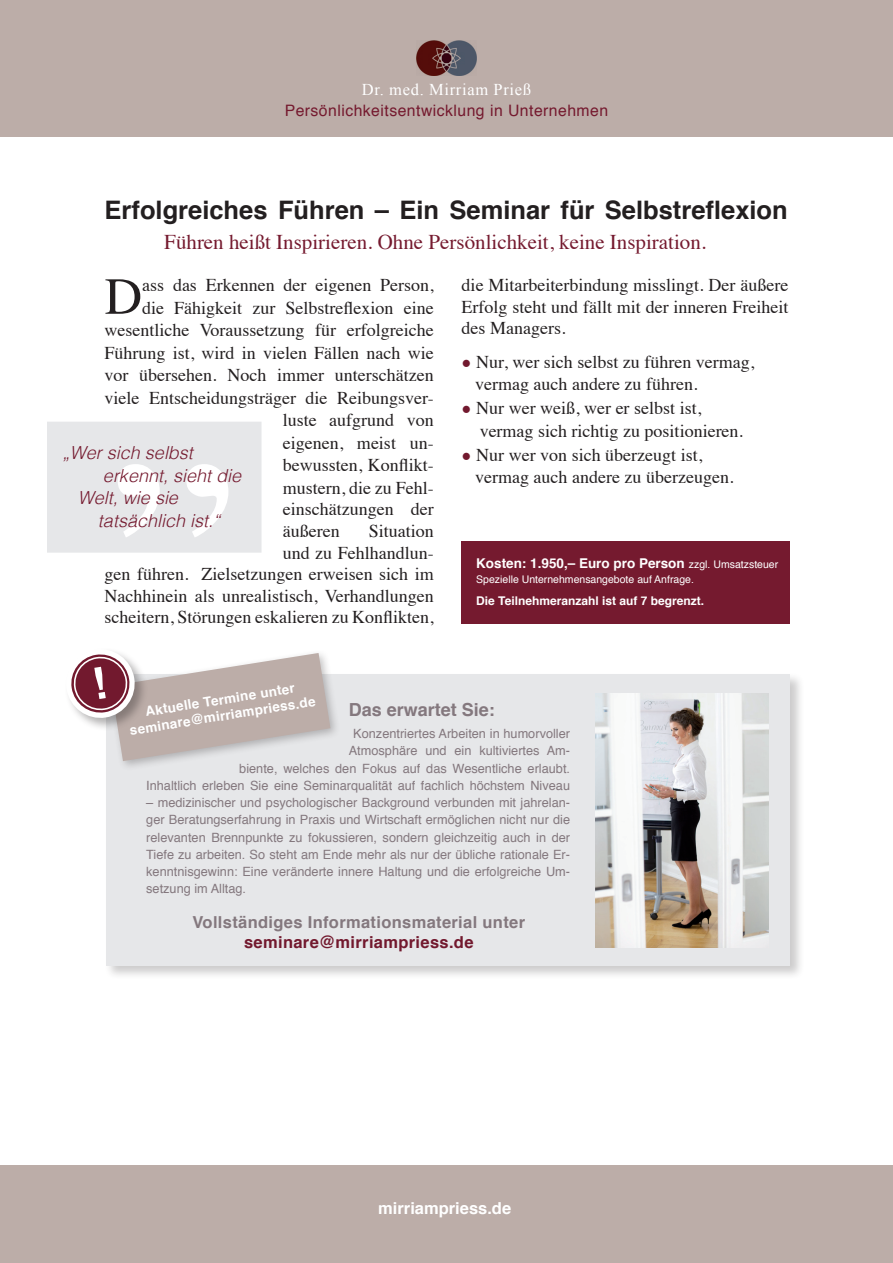
<style>
.page{position:relative;width:893px;height:1263px;background:#fff}
.page>*{position:absolute;margin:0;border:0;box-sizing:border-box;transform-origin:0 0}
.t1{font:52.05px "Times";color:#231f20}
.t2{font:700 25.5px "Helvetica";color:#231f20}
.t3{font:21px "Times";color:#751a2f}
.t4{font:18px/21.6px "Times";color:#231f20}
.t5{font:italic 300 18px "Helvetica";color:#751a2f}
.t6{font:700 18px "Helvetica";color:#84787e}
.t7{font:700 16.5px "Helvetica";letter-spacing:.02em;color:#84787e}
.t8{font:700 16.5px "Helvetica";letter-spacing:.02em;color:#72192e}
.t9{font:16.5px "Times New Roman";letter-spacing:.04em;color:#fff}
.t10{font:700 16.5px "Helvetica";color:#fff}
.t11{font:15.75px "Helvetica";letter-spacing:.03em;color:#751a2f}
.t12{font:700 13.5px/16.2px "Helvetica";color:#fff;text-align:center}
.t13{font:12.75px/17.2px "Helvetica";color:#84787e;text-align:right}
.t14{font:700 12px "Helvetica";color:#fff}
.t15{font:10.5px "Helvetica";color:#fff}
.s1{font-family:"Helvetica";font-weight:700;font-size:16.5px;color:#72192e}
.s2{font-weight:400;font-size:10.5px}
</style>
<div class="page">
<div style="left:0;top:0;width:892px;height:136px;background:#bcada8"></div>
<img style="left:417px;top:40px;width:59px;height:35px">
<div style="left:1px;top:1165px;width:892px;height:98px;background:#bcada8"></div>
<div style="left:47px;top:422px;width:214px;height:131px;background:#e6e7e9"></div>
<svg style="left:118px;top:464px;width:110px;height:73px"></svg>
<div style="left:462px;top:541px;width:328px;height:83px;background:#751a2f"></div>
<div style="left:104px;top:672px;width:700px;height:308px;background:#231f20;opacity:.23"></div>
<div style="left:107px;top:674px;width:683px;height:291px;background:#e6e7e9"></div>
<img style="left:595px;top:694px;width:173px;height:253px">
<div style="left:106px;top:648px;width:234px;height:123px;background:#231f20;opacity:.28"></div>
<svg style="left:69px;top:648px;width:261px;height:113px"></svg>
<p class="t9" style="left:362px;top:79px;width:171px">Dr. med. Mirriam Prieß</p>
<p class="t11" style="left:285px;top:99px;width:325px">Persönlichkeitsentwicklung in Unternehmen</p>
<h2 class="t2" style="left:105px;top:189px;width:685px">Erfolgreiches Führen – Ein Seminar für Selbstreflexion</h2>
<p class="t3" style="left:164px;top:222px;width:543px">Führen heißt Inspirieren. Ohne Persönlichkeit, keine Inspiration.</p>
<h1 class="t1" style="left:105px;top:248px;width:39px">D</h1>
<p class="t4" style="left:142px;top:273px;width:293px">ass das Erkennen der eigenen Person,</p>
<p class="t4" style="left:142px;top:295px;width:293px">die Fähigkeit zur Selbstreflexion eine</p>
<p class="t4" style="left:105px;top:318px;width:331px">wesentliche Voraussetzung für erfolgreiche</p>
<p class="t4" style="left:105px;top:340px;width:331px">Führung ist, wird in vielen Fällen nach wie</p>
<p class="t4" style="left:105px;top:363px;width:331px">vor übersehen. Noch immer unterschätzen</p>
<p class="t4" style="left:105px;top:385px;width:331px">viele Entscheidungsträger die Reibungsver-</p>
<p class="t4" style="left:283px;top:408px;width:152px">luste aufgrund von</p>
<p class="t4" style="left:283px;top:430px;width:152px">eigenen, meist un-</p>
<p class="t4" style="left:283px;top:453px;width:152px">bewussten, Konflikt-</p>
<p class="t4" style="left:283px;top:475px;width:152px">mustern, die zu Fehl-</p>
<p class="t4" style="left:283px;top:497px;width:152px">einschätzungen der</p>
<p class="t4" style="left:283px;top:519px;width:58px">äußeren</p>
<p class="t5" style="left:63px;top:438px;width:132px">„Wer sich selbst</p>
<p class="t5" style="left:103px;top:460px;width:140px">erkennt, sieht die</p>
<p class="t5" style="left:78px;top:483px;width:102px">Welt, wie sie</p>
<p class="t5" style="left:98px;top:505px;width:124px">tatsächlich ist.“</p>
<p class="t4" style="left:105px;top:519px;width:331px;text-align:right">Situation<br>und zu Fehlhandlun-<br>gen führen. Zielsetzungen erweisen sich im Nachhinein als unrealistisch, Verhandlungen scheitern, Störungen eskalieren zu Konflikten,</p>
<p class="t4" style="left:462px;top:273px;width:328px;text-align:justify">die Mitarbeiterbindung misslingt. Der äußere Erfolg steht und fällt mit der inneren Freiheit des Managers.</p>
<p class="t4" style="left:475px;top:349px;width:281px;line-height:22.5px;text-indent:-14px"><span class="s1">●</span> Nur, wer sich selbst zu führen vermag, vermag auch andere zu führen.</p>
<p class="t4" style="left:480px;top:395px;width:265px;line-height:22.5px;text-indent:-18px"><span class="s1">●</span> Nur wer weiß, wer er selbst ist, vermag sich richtig zu positionieren.</p>
<p class="t4" style="left:475px;top:442px;width:260px;line-height:22.5px;text-indent:-14px"><span class="s1">●</span> Nur wer von sich überzeugt ist, vermag auch andere zu überzeugen.</p>
<p class="t12" style="left:476px;top:555px;width:303px">Kosten: 1.950,– Euro pro Person <span class="s2">zzgl. Umsatzsteuer</span></p>
<p class="t15" style="left:476px;top:571px;width:219px">Spezielle Unternehmensangebote auf Anfrage.</p>
<p class="t14" style="left:476px;top:591px;width:229px">Die Teilnehmeranzahl ist auf 7 begrenzt.</p>
<p class="t12" style="left:126px;top:706px;width:189px;rotate:-9deg">Aktuelle Termine unter seminare@mirriampriess.de</p>
<p class="t6" style="left:349px;top:695px;width:148px">Das erwartet Sie:</p>
<p class="t13" style="left:146px;top:725px;width:425px">Konzentriertes Arbeiten in humorvoller<br>Atmosphäre und ein kultiviertes Am-<br>biente, welches den Fokus auf das Wesentliche erlaubt.<br>Inhaltlich erleben Sie eine Seminarqualität auf fachlich höchstem Niveau</p>
<p class="t13" style="left:146px;top:794px;width:425px;text-align:justify">– medizinischer und psychologischer Background verbunden mit jahrelan&shy;ger Beratungserfahrung in Praxis und Wirtschaft ermöglichen nicht nur die relevanten Brennpunkte zu fokussieren, sondern gleichzeitig auch in der Tiefe zu arbeiten. So steht am Ende mehr als nur der übliche rationale Er&shy;kenntnisgewinn: Eine veränderte innere Haltung und die erfolgreiche Um&shy;setzung im Alltag.</p>
<p class="t7" style="left:193px;top:908px;width:334px">Vollständiges Informationsmaterial unter</p>
<p class="t8" style="left:244px;top:928px;width:231px">seminare@mirriampriess.de</p>
<p class="t10" style="left:378px;top:1195px;width:134px">mirriampriess.de</p>
</div>
